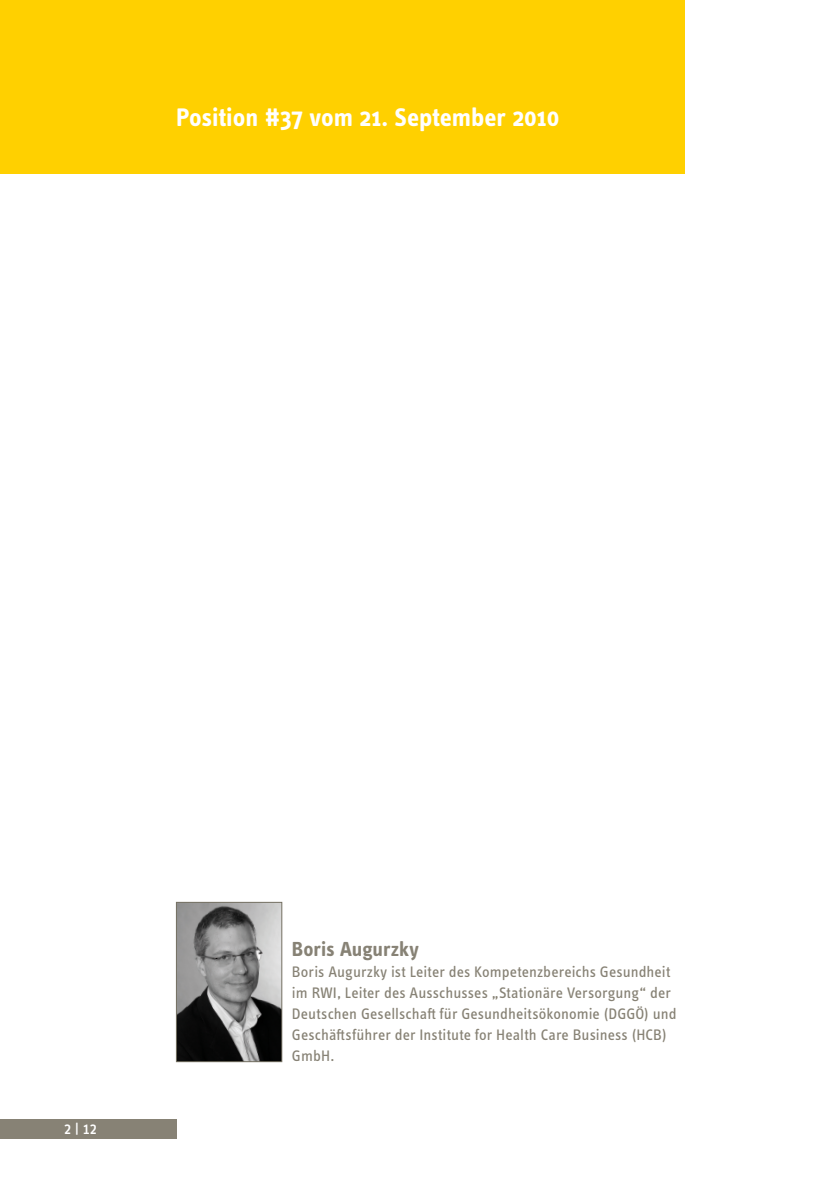
<style>
.page{position:relative;width:814px;height:1181px;background:#fff}
.page>*{position:absolute;margin:0;border:0;box-sizing:border-box;transform-origin:0 0}
.Kopfzeile_links{font:700 26.25px "Info OT Text";color:#fff}
.Überschrift_1{font:700 21px "Info OT Text";color:#878275}
.Überschrift_1-2{font:15.75px/21px "Info OT Text";letter-spacing:.005em;color:#878275}
.Pagina{font:500 15.75px "Info OT Text";color:#fff}
</style>
<div class="page">
<div style="left:0;top:0;width:685px;height:174px;background:#ffd000"></div>
<div style="left:0;top:1118px;width:176px;height:20px;background:#878275"></div>
<img style="left:178px;top:904px;width:102px;height:156px">
<div style="left:176px;top:902px;width:106px;height:160px;border:1px solid #757163"></div>
<p class="Kopfzeile_links" style="left:176px;top:101px;width:384px">Position #37 vom 21. September 2010</p>
<p class="Pagina" style="left:64px;top:1119px;width:34px">2 | 12</p>
<p class="Überschrift_1" style="left:292px;top:936px;width:128px">Boris Augurzky</p>
<p class="Überschrift_1-2" style="left:292px;top:960px;width:386px">Boris Augurzky ist Leiter des Kompetenzbereichs Gesundheit im RWI, Leiter des Ausschusses „Stationäre Versorgung“ der Deutschen Gesellschaft für Gesundheitsökonomie (DGGÖ) und Geschäftsführer der Institute for Health Care Business (HCB)<br>GmbH.</p>
</div>
